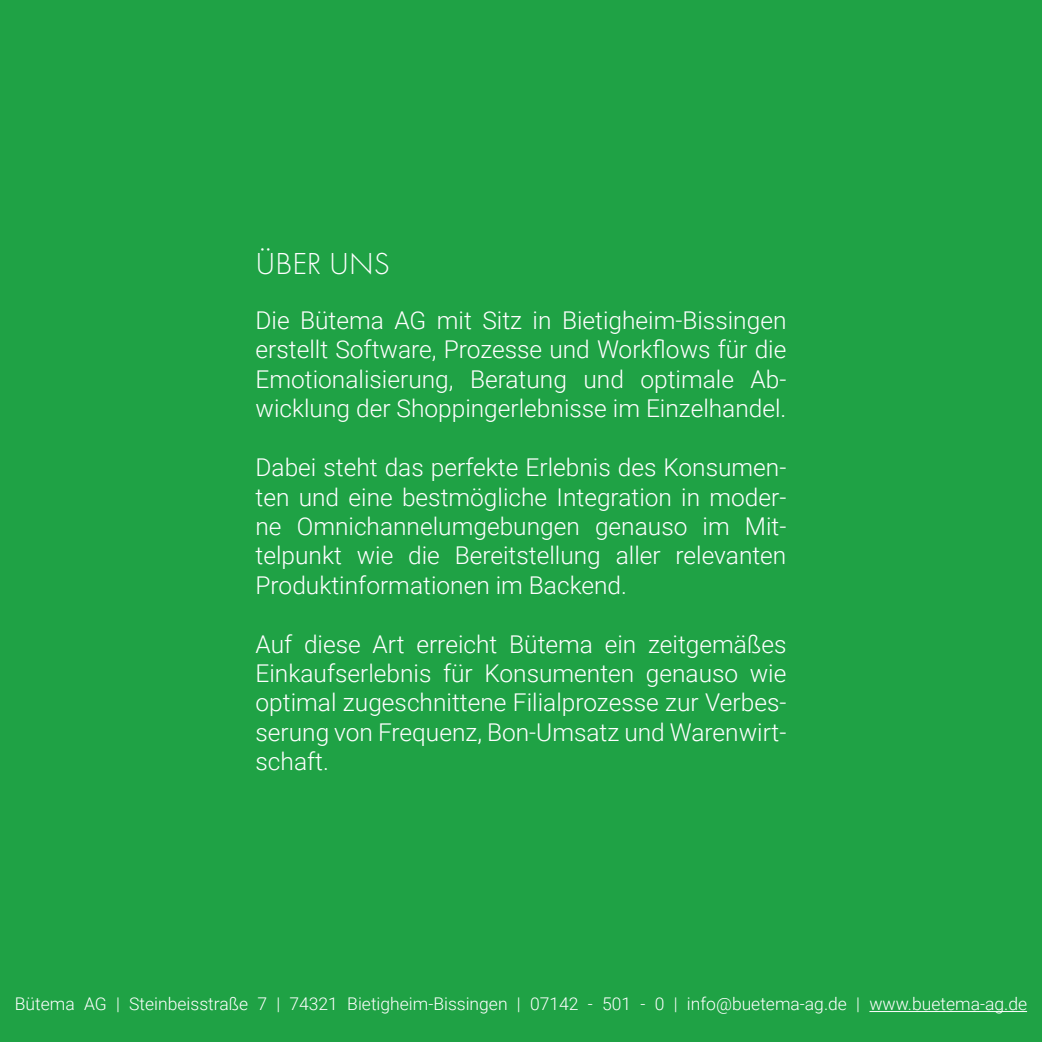
<style>
.page{position:relative;width:1042px;height:1042px;background:#1fa245}
.page>*{position:absolute;margin:0;border:0;box-sizing:border-box;transform-origin:0 0}
.t1{font:300 31.5px "Futura PT";color:#fff}
.t2{font:300 24.5px/29.4px "Roboto";color:#fff;text-align:justify}
.t3{font:300 17.5px "Roboto";color:#fff}
</style>
<div class="page">
<hr style="left:869px;top:1011px;width:158px;height:1px;background:#fff">
<p class="t1" style="left:255px;top:246px;width:136px">ÜBER UNS</p>
<p class="t2" style="left:255px;top:305px;width:532px">Die Bütema AG mit Sitz in Bietigheim-Bissingen erstellt Software, Prozesse und Workflows für die Emotionalisierung, Beratung und optimale Ab&shy;wicklung der Shoppingerlebnisse im Einzelhandel.</p>
<p class="t2" style="left:255px;top:452px;width:532px">Dabei steht das perfekte Erlebnis des Konsumen&shy;ten und eine bestmögliche Integration in moder&shy;ne Omnichannelumgebungen genauso im Mit&shy;telpunkt wie die Bereitstellung aller relevanten Produktinformationen im Backend.</p>
<p class="t2" style="left:255px;top:628px;width:532px">Auf diese Art erreicht Bütema ein zeitgemäßes Einkaufserlebnis für Konsumenten genauso wie optimal zugeschnittene Filialprozesse zur Verbes&shy;serung von Frequenz, Bon-Umsatz und Warenwirt&shy;schaft.</p>
<p class="t3" style="left:15px;top:992px;width:1014px">Bütema AG | Steinbeisstraße 7 | 74321 Bietigheim-Bissingen | 07142 - 501 - 0 | info@buetema-ag.de | www.buetema-ag.de</p>
</div>
